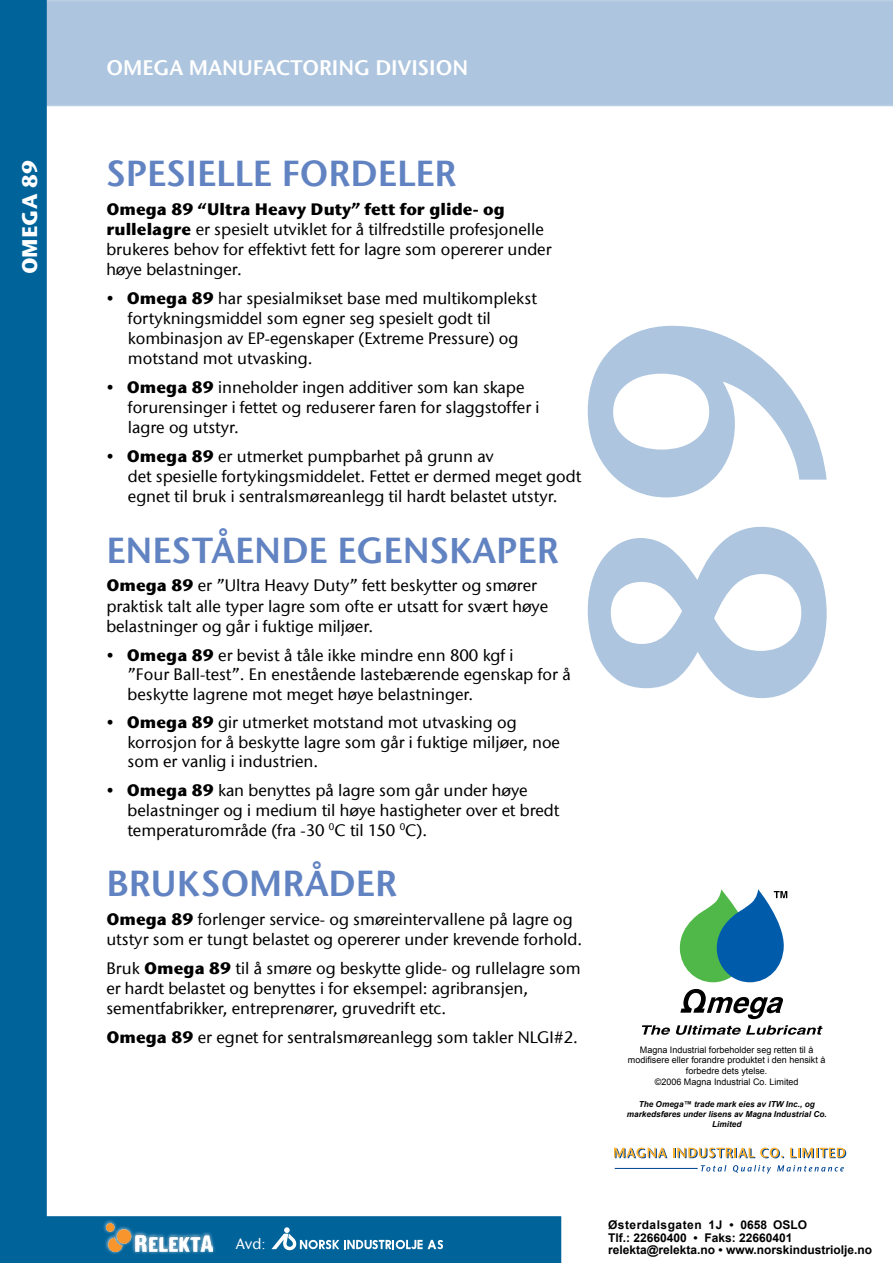
<style>
.page{position:relative;width:893px;height:1263px;background:#fff}
.page>*{position:absolute;margin:0;border:0;box-sizing:border-box;transform-origin:0 0}
.t1{font:330px "Stone Sans ITC Semi";color:#adc5de}
.t2{font:36px "Stone Sans ITC Semi";color:#6283c2}
.t3{font:21px "Stone Sans ITC Semi";color:#fff}
.t4{font:700 21px "Stone Sans ITC";color:#fff}
.t5{font:500 16.5px/20.2px "Stone Sans ITC";color:#000}
.t6{font:500 15px "Stone Sans ITC";color:#fff}
.t7{font:700 12px/12.6px "Arial";color:#000}
.t8{font:9px/10.8px "Arial";color:#000;text-align:center}
.t9{font:italic 700 8.25px/9.9px "Arial";color:#000;text-align:center}
.s1{font-weight:700}
.s2{font-family:"Times New Roman";font-weight:400}
</style>
<div class="page">
<div style="left:47px;top:0;width:846px;height:106px;background:#adc5de"></div>
<div style="left:1px;top:1px;width:45px;height:1261px;background:#00639a"></div>
<div style="left:0;top:0;width:47px;height:1263px;border:2px solid #00639a"></div>
<div style="left:1px;top:1217px;width:559px;height:45px;background:#00639a"></div>
<div style="left:0;top:1216px;width:561px;height:47px;border:2px solid #00639a"></div>
<svg style="left:642px;top:1025px;width:181px;height:10px"></svg>
<svg style="left:680px;top:989px;width:103px;height:30px"></svg>
<svg style="left:679px;top:889px;width:108px;height:93px"></svg>
<hr style="left:615px;top:1168px;width:83px;height:1px;background:#004694">
<svg style="left:701px;top:1165px;width:25px;height:6px"></svg>
<svg style="left:733px;top:1165px;width:38px;height:9px"></svg>
<svg style="left:777px;top:1165px;width:67px;height:6px"></svg>
<svg style="left:614px;top:1147px;width:53px;height:11px"></svg>
<svg style="left:673px;top:1147px;width:111px;height:11px"></svg>
<svg style="left:790px;top:1148px;width:56px;height:10px"></svg>
<svg style="left:271px;top:1227px;width:172px;height:23px"></svg>
<div style="left:102px;top:1219px;width:115px;height:36px;background:#fff;opacity:.75"></div>
<img style="left:106px;top:1223px;width:107px;height:28px">
<p class="t3" style="left:106px;top:55px;width:363px">OMEGA MANUFACTORING DIVISION</p>
<p class="t4" style="left:16px;top:274px;width:115px;rotate:-90deg">OMEGA 89</p>
<h2 class="t2" style="left:106px;top:151px;width:352px">SPESIELLE FORDELER</h2>
<p class="t5" style="left:106px;top:199px;width:447px"><span class="s1">Omega 89 “Ultra Heavy Duty” fett for glide- og rullelagre</span> er spesielt utviklet for å tilfredstille profesjonelle brukeres behov for effektivt fett for lagre som opererer under høye belastninger.</p>
<p class="t5" style="left:128px;top:288px;width:411px;text-indent:-22px">• <span class="s1">Omega 89</span> har spesialmikset base med multikomplekst fortykningsmiddel som egner seg spesielt godt til kombinasjon av EP-egenskaper (Extreme Pressure) og motstand mot utvasking.</p>
<p class="t5" style="left:128px;top:377px;width:413px;text-indent:-22px">• <span class="s1">Omega 89</span> inneholder ingen additiver som kan skape forurensinger i fettet og reduserer faren for slaggstoffer i lagre og utstyr.</p>
<p class="t5" style="left:128px;top:446px;width:455px;text-indent:-22px">• <span class="s1">Omega 89</span> er utmerket pumpbarhet på grunn av<br>det spesielle fortykingsmiddelet. Fettet er dermed meget godt egnet til bruk i sentralsmøreanlegg til hardt belastet utstyr.</p>
<h2 class="t2" style="left:106px;top:528px;width:454px">ENESTÅENDE EGENSKAPER</h2>
<p class="t5" style="left:106px;top:575px;width:443px"><span class="s1">Omega 89</span> er ”Ultra Heavy Duty” fett beskytter og smører praktisk talt alle typer lagre som ofte er utsatt for svært høye belastninger og går i fuktige miljøer.</p>
<p class="t5" style="left:128px;top:645px;width:445px;line-height:19.5px;text-indent:-21px">• <span class="s1">Omega 89</span> er bevist å tåle ikke mindre enn 800 kgf i<br>”Four Ball-test”. En enestående lastebærende egenskap for å beskytte lagrene mot meget høye belastninger.</p>
<p class="t5" style="left:128px;top:713px;width:434px;line-height:19.5px;text-indent:-21px">• <span class="s1">Omega 89</span> gir utmerket motstand mot utvasking og korrosjon for å beskytte lagre som går i fuktige miljøer, noe som er vanlig i industrien.</p>
<p class="t5" style="left:128px;top:780px;width:433px;line-height:19.8px;text-indent:-21px">• <span class="s1">Omega 89</span> kan benyttes på lagre som går under høye belastninger og i medium til høye hastigheter over et bredt temperaturområde (fra -30 <sup>0</sup>C til 150 <sup>0</sup>C).</p>
<h2 class="t2" style="left:106px;top:861px;width:292px">BRUKSOMRÅDER</h2>
<p class="t5" style="left:106px;top:909px;width:477px"><span class="s1">Omega 89</span> forlenger service- og smøreintervallene på lagre og utstyr som er tungt belastet og opererer under krevende forhold.</p>
<p class="t5" style="left:106px;top:958px;width:476px">Bruk <span class="s1">Omega 89</span> til å smøre og beskytte glide- og rullelagre som er hardt belastet og benyttes i for eksempel: agribransjen, sementfabrikker, entreprenører, gruvedrift etc.</p>
<p class="t5" style="left:106px;top:1027px;width:473px"><span class="s1">Omega 89</span> er egnet for sentralsmøreanlegg som takler NLGI#2.</p>
<h1 class="t1" style="left:502px;top:712px;width:404px;rotate:-90deg">89</h1>
<p class="t8" style="left:628px;top:1044px;width:199px">Magna Industrial forbeholder seg retten til å modifisere eller forandre produktet i den hensikt å forbedre dets ytelse.<br>©2006 Magna Industrial Co. Limited</p>
<p class="t9" style="left:627px;top:1100px;width:201px">The Omega™ trade mark eies av ITW Inc., og markedsføres under lisens av Magna Industrial Co.<br>Limited</p>
<p class="t6" style="left:236px;top:1235px;width:31px">Avd<span class="s2">:</span></p>
<p class="t7" style="left:608px;top:1219px;width:266px">Østerdalsgaten 1J • 0658 OSLO<br>Tlf.: 22660400 • Faks: 22660401 relekta@relekta.no • www.norskindustriolje.no</p>
</div>
